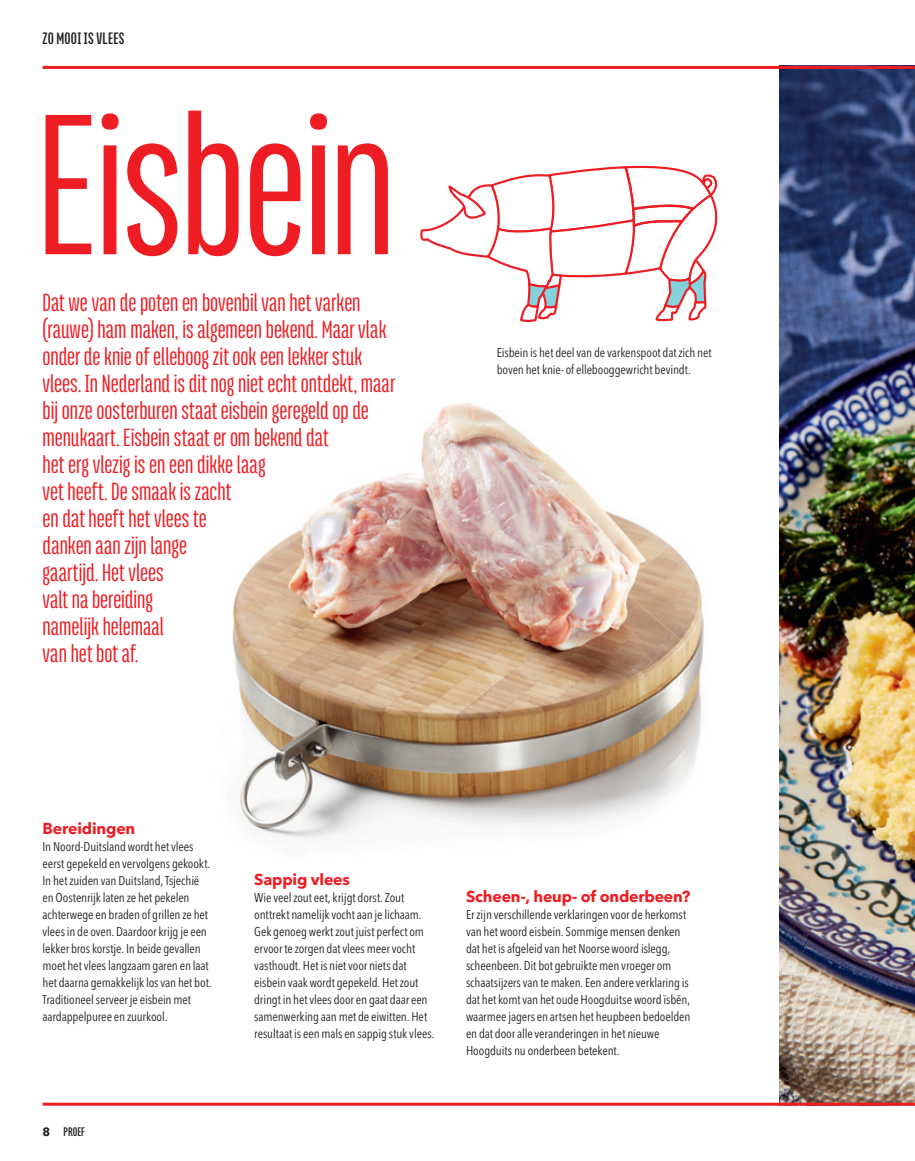
<style>
.page{position:relative;width:915px;height:1161px;background:#fff}
.page>*{position:absolute;margin:0;border:0;box-sizing:border-box;transform-origin:0 0}
.t1{font:217.65px "Titular";letter-spacing:-.015em;color:#ee1d23}
.t2{font:27px/27px "Titular";color:#ee1d23}
.t3{font:700 18px "Titular";letter-spacing:.015em;color:#231f20}
.t4{font:700 15.75px "Avenir Next LT Pro";letter-spacing:-.01em;color:#ee1d23}
.t5{font:700 13.5px "Titular";letter-spacing:.005em;color:#231f20}
.t6{font:condensed 12.75px/17px "Avenir Next LT Pro";letter-spacing:-.01em;color:#231f20}
.s1{font-family:"Avenir Next LT Pro";font-size:12px}
</style>
<div class="page">
<img style="left:232px;top:402px;width:472px;height:437px">
<img style="left:779px;top:69px;width:135px;height:1034px">
<hr style="left:43px;top:66px;width:871px;height:3px;background:#ee1d23">
<hr style="left:43px;top:1103px;width:871px;height:3px;background:#ee1d23">
<svg style="left:420px;top:165px;width:298px;height:157px"></svg>
<h3 class="t3" style="left:43px;top:29px;width:83px">ZO MOOI IS VLEES</h3>
<h1 class="t1" style="left:36px;top:79px;width:361px">Eisbein</h1>
<p class="t2" style="left:43px;top:289px;width:354px">Dat we van de poten en bovenbil van het varken (rauwe) ham maken, is algemeen bekend. Maar vlak onder de knie of elleboog zit ook een lekker stuk vlees. In Nederland is dit nog niet echt ontdekt, maar bij onze oosterburen staat eisbein geregeld op de menukaart. Eisbein staat er om bekend dat<br>het erg vlezig is en een dikke laag<br>vet heeft. De smaak is zacht<br>en dat heeft het vlees te<br>danken aan zijn lange<br>gaartijd. Het vlees<br>valt na bereiding<br>namelijk helemaal<br>van het bot af.</p>
<p class="t6" style="left:496px;top:344px;width:216px">Eisbein is het deel van de varkenspoot dat zich net boven het knie- of ellebooggewricht bevindt.</p>
<p class="t4" style="left:43px;top:818px;width:94px">Bereidingen</p>
<p class="t6" style="left:43px;top:837px;width:170px">In Noord-Duitsland wordt het vlees eerst gepekeld en vervolgens gekookt.<br>In het zuiden van Duitsland, Tsjechië en Oostenrijk laten ze het pekelen achterwege en braden of grillen ze het vlees in de oven. Daardoor krijg je een lekker bros korstje. In beide gevallen moet het vlees langzaam garen en laat het daarna gemakkelijk los van het bot.<br>Traditioneel serveer je eisbein met aardappelpuree en zuurkool.</p>
<p class="t5" style="left:43px;top:1125px;width:44px"><span class="s1">8</span> PROEF</p>
<p class="t4" style="left:254px;top:869px;width:97px">Sappig vlees</p>
<p class="t6" style="left:254px;top:888px;width:182px">Wie veel zout eet, krijgt dorst. Zout onttrekt namelijk vocht aan je lichaam.<br>Gek genoeg werkt zout juist perfect om ervoor te zorgen dat vlees meer vocht vasthoudt. Het is niet voor niets dat eisbein vaak wordt gepekeld. Het zout dringt in het vlees door en gaat daar een samenwerking aan met de eiwitten. Het resultaat is een mals en sappig stuk vlees.</p>
<p class="t4" style="left:466px;top:886px;width:226px">Scheen-, heup- of onderbeen?</p>
<p class="t6" style="left:466px;top:905px;width:226px">Er zijn verschillende verklaringen voor de herkomst van het woord eisbein. Sommige mensen denken dat het is afgeleid van het Noorse woord islegg, scheenbeen. Dit bot gebruikte men vroeger om schaatsijzers van te maken. Een andere verklaring is dat het komt van het oude Hoogduitse woord ïsbēn, waarmee jagers en artsen het heupbeen bedoelden en dat door alle veranderingen in het nieuwe Hoogduits nu onderbeen betekent.</p>
</div>
